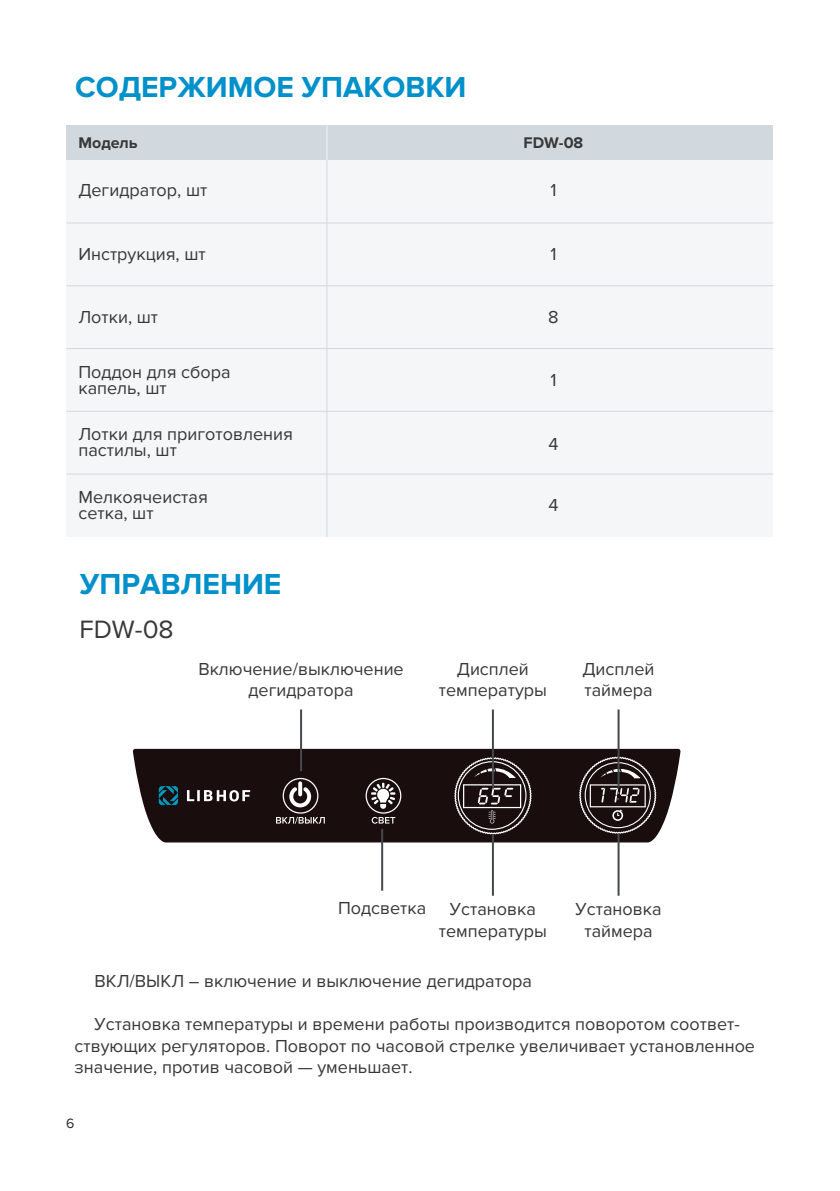
<style>
.page{position:relative;width:840px;height:1191px;background:#fff}
.page>*{position:absolute;margin:0;border:0;box-sizing:border-box;transform-origin:0 0}
.t1{font:700 30px "Proxima Nova";color:#0090ca}
.t2{font:26px "Proxima Nova";color:#383839}
.t3{font:18px/21.6px "Proxima Nova";color:#383839}
.t4{font:700 16px "Proxima Nova";color:#383839}
.t5{font:14px "Proxima Nova";color:#262a2d}
</style>
<div class="page">
<div style="left:67px;top:126px;width:705px;height:34px;background:#d2d9de"></div>
<div style="left:67px;top:160px;width:705px;height:63px;background:#f4f6f7"></div>
<div style="left:67px;top:223px;width:705px;height:63px;background:#f4f6f7"></div>
<div style="left:67px;top:286px;width:705px;height:62px;background:#f4f6f7"></div>
<div style="left:67px;top:348px;width:705px;height:63px;background:#f4f6f7"></div>
<div style="left:67px;top:411px;width:705px;height:63px;background:#f4f6f7"></div>
<div style="left:67px;top:474px;width:705px;height:63px;background:#f4f6f7"></div>
<hr style="left:67px;top:223px;width:705px;height:1px;background:#d2d9de">
<hr style="left:67px;top:285px;width:705px;height:1px;background:#d2d9de">
<hr style="left:67px;top:348px;width:705px;height:1px;background:#d2d9de">
<hr style="left:67px;top:411px;width:705px;height:1px;background:#d2d9de">
<hr style="left:67px;top:474px;width:705px;height:1px;background:#d2d9de">
<hr style="left:326px;top:126px;width:1px;height:411px;background:#d2d9de">
<hr style="left:326px;top:126px;width:1px;height:34px;background:#f4f6f7">
<div style="left:133px;top:749px;width:547px;height:93px;background:#190d0e"></div>
<svg style="left:187px;top:790px;width:63px;height:11px"></svg>
<svg style="left:159px;top:786px;width:19px;height:19px"></svg>
<svg style="left:276px;top:778px;width:48px;height:45px"></svg>
<svg style="left:298px;top:781px;width:4px;height:15px"></svg>
<svg style="left:365px;top:778px;width:36px;height:45px"></svg>
<svg style="left:454px;top:757px;width:77px;height:77px"></svg>
<svg style="left:578px;top:756px;width:78px;height:78px"></svg>
<hr style="left:300px;top:709px;width:2px;height:62px;background:#46494b">
<hr style="left:381px;top:829px;width:2px;height:61px;background:#46494b">
<hr style="left:491px;top:709px;width:2px;height:78px;background:#46494b">
<hr style="left:491px;top:834px;width:2px;height:61px;background:#46494b">
<hr style="left:617px;top:709px;width:2px;height:78px;background:#46494b">
<hr style="left:617px;top:834px;width:2px;height:61px;background:#46494b">
<h1 class="t1" style="left:75px;top:69px;width:392px">СОДЕРЖИМОЕ УПАКОВКИ</h1>
<p class="t4" style="left:78px;top:134px;width:61px">Модель</p>
<p class="t3" style="left:78px;top:180px;width:130px">Дегидратор, шт</p>
<p class="t3" style="left:78px;top:243px;width:129px">Инструкция, шт</p>
<p class="t3" style="left:78px;top:307px;width:81px">Лотки, шт</p>
<p class="t3" style="left:78px;top:365px;width:154px;line-height:16px">Поддон для сбора капель, шт</p>
<p class="t3" style="left:78px;top:426px;width:216px;line-height:16px">Лотки для приготовления пастилы, шт</p>
<p class="t3" style="left:78px;top:490px;width:131px;line-height:16px">Мелкоячеистая сетка, шт</p>
<h1 class="t1" style="left:80px;top:566px;width:203px">УПРАВЛЕНИЕ</h1>
<h2 class="t2" style="left:79px;top:614px;width:96px">FDW-08</h2>
<p class="t4" style="left:523px;top:134px;width:61px">FDW-08</p>
<p class="t3" style="left:550px;top:180px;width:8px">1</p>
<p class="t3" style="left:550px;top:243px;width:8px">1</p>
<p class="t3" style="left:548px;top:307px;width:12px">8</p>
<p class="t3" style="left:550px;top:369px;width:8px">1</p>
<p class="t3" style="left:548px;top:433px;width:12px">4</p>
<p class="t3" style="left:548px;top:494px;width:12px">4</p>
<p class="t3" style="left:198px;top:658px;width:207px;text-align:center">Включение/выключение дегидратора</p>
<p class="t3" style="left:438px;top:658px;width:109px;text-align:center">Дисплей температуры</p>
<p class="t3" style="left:582px;top:658px;width:73px">Дисплей таймера</p>
<p class="t3" style="left:338px;top:897px;width:90px">Подсветка</p>
<p class="t3" style="left:438px;top:898px;width:109px;text-align:center">Установка температуры</p>
<p class="t3" style="left:575px;top:898px;width:87px;text-align:center">Установка таймера</p>
<p class="t3" style="left:95px;top:970px;width:438px">ВКЛ/ВЫКЛ – включение и выключение дегидратора</p>
<p class="t3" style="left:75px;top:1013px;width:681px;text-indent:20px">Установка температуры и времени работы производится поворотом соответ&shy;ствующих регуляторов. Поворот по часовой стрелке увеличивает установленное значение, против часовой — уменьшает.</p>
<p class="t5" style="left:66px;top:1114px;width:10px">6</p>
</div>
